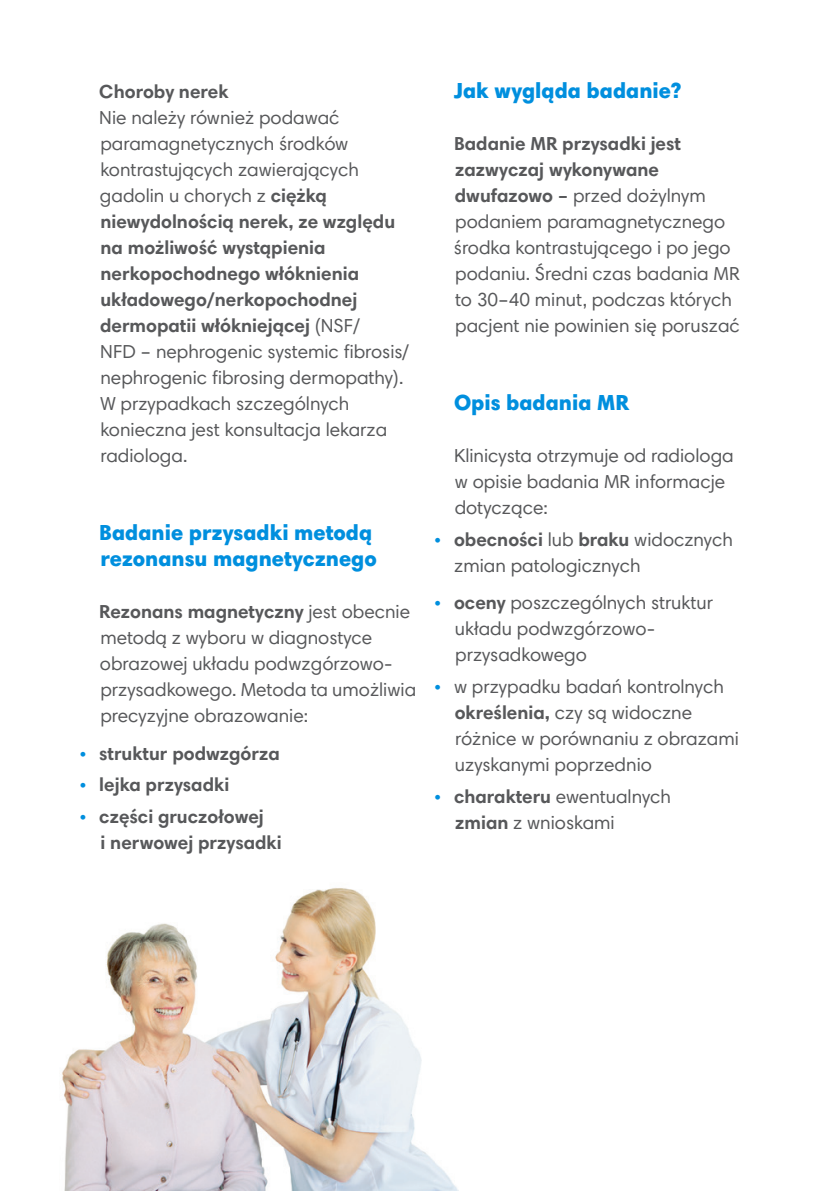
<style>
.page{position:relative;width:840px;height:1191px;background:#fff}
.page>*{position:absolute;margin:0;border:0;box-sizing:border-box;transform-origin:0 0}
.body{font:900 22px/26px "Harmonia Sans Pro";color:#008fde}
.body-2{font:19px/26px "Harmonia Sans Pro";color:#57585a}
.body-3{font:700 19px/26px "Harmonia Sans Pro";color:#57585a}
.s1{font-weight:700}
.s2{font-weight:300;color:#008fde}
</style>
<div class="page">
<img style="left:62px;top:888px;width:396px;height:303px">
<p class="body-2" style="left:99px;top:78px;width:311px"><span class="s1">Choroby nerek<br></span>Nie należy również podawać paramagnetycznych środków kontrastujących zawierających gadolin u chorych z <span class="s1">ciężką niewydolnością nerek, ze względu na możliwość wystąpienia nerkopochodnego włóknienia układowego/nerkopochodnej dermopatii włókniejącej</span> (NSF/<br>NFD – nephrogenic systemic fibrosis/ nephrogenic fibrosing dermopathy).<br>W przypadkach szczególnych konieczna jest konsultacja lekarza radiologa.</p>
<p class="body" style="left:99px;top:519px;width:279px">Badanie przysadki metodą rezonansu magnetycznego</p>
<p class="body-2" style="left:99px;top:598px;width:318px"><span class="s1">Rezonans magnetyczny</span> jest obecnie metodą z wyboru w diagnostyce obrazowej układu podwzgórzowo&shy;przysadkowego. Metoda ta umożliwia precyzyjne obrazowanie:</p>
<p class="body-3" style="left:79px;top:739px;width:202px"><span class="s2">•</span> struktur podwzgórza</p>
<p class="body-3" style="left:79px;top:771px;width:151px"><span class="s2">•</span> lejka przysadki</p>
<p class="body-3" style="left:100px;top:803px;width:182px;text-indent:-21px"><span class="s2">•</span> części gruczołowej<br>i nerwowej przysadki</p>
<p class="body" style="left:454px;top:77px;width:229px">Jak wygląda badanie?</p>
<p class="body-2" style="left:453px;top:130px;width:287px"><span class="s1">Badanie MR przysadki jest zazwyczaj wykonywane dwufazowo –</span> przed dożylnym podaniem paramagnetycznego środka kontrastującego i po jego podaniu. Średni czas badania MR to 30–40 minut, podczas których pacjent nie powinien się poruszać</p>
<p class="body" style="left:454px;top:389px;width:176px">Opis badania MR</p>
<p class="body-2" style="left:454px;top:442px;width:281px">Klinicysta otrzymuje od radiologa w opisie badania MR informacje dotyczące:</p>
<p class="body-2" style="left:454px;top:526px;width:280px;text-indent:-20px"><span class="s2">•</span> <span class="s1">obecności</span> lub <span class="s1">braku</span> widocznych zmian patologicznych</p>
<p class="body-2" style="left:454px;top:589px;width:259px;text-indent:-21px"><span class="s2">•</span> <span class="s1">oceny</span> poszczególnych struktur układu podwzgórzowo&shy;przysadkowego</p>
<p class="body-2" style="left:454px;top:673px;width:285px;text-indent:-21px"><span class="s2">•</span> w przypadku badań kontrolnych <span class="s1">określenia,</span> czy są widoczne różnice w porównaniu z obrazami uzyskanymi poprzednio</p>
<p class="body-2" style="left:455px;top:783px;width:217px;text-indent:-21px"><span class="s2">•</span> <span class="s1">charakteru</span> ewentualnych <span class="s1">zmian</span> z wnioskami</p>
</div>
